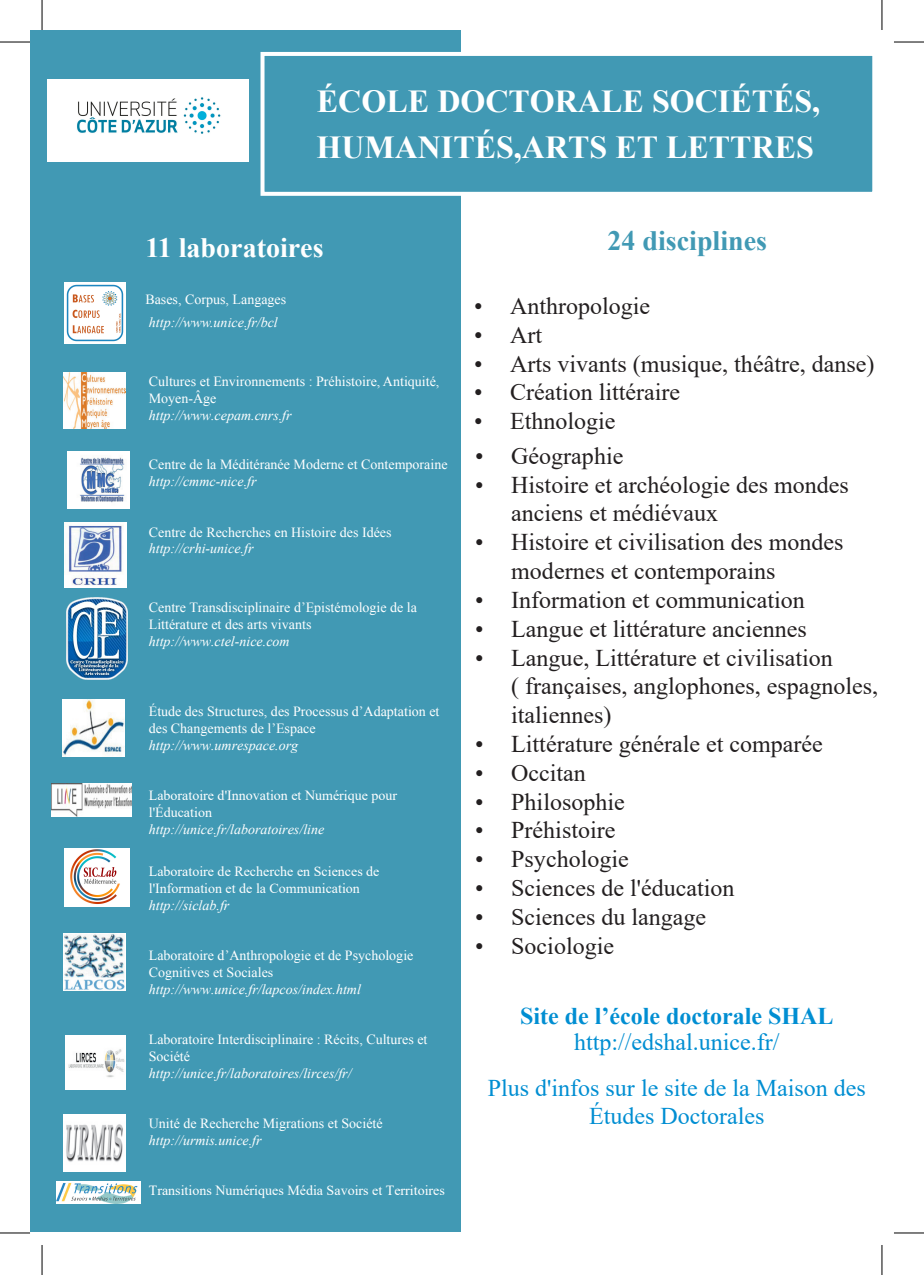
<style>
.page{position:relative;width:924px;height:1275px;background:#fff}
.page>*{position:absolute;margin:0;border:0;box-sizing:border-box;transform-origin:0 0}
.t1{font:700 32px/45.6px "Times New Roman";color:#fff}
.t2{font:700 28px "Times New Roman";color:#fff}
.t3{font:700 28px "Times New Roman";color:#4199b4}
.t4{font:24px/28.8px "Times New Roman";color:#231f20}
.t5{font:24px/45.4px "Times New Roman";color:#008ed2;text-align:center}
.t6{font:700 24px "Times New Roman";color:#008ed2}
.t7{font:14px/16.8px "Times New Roman";color:#fff}
.t8{font:italic 14px "Times New Roman";color:#fff}
</style>
<div class="page">
<div style="left:31px;top:31px;width:430px;height:1200px;background:#4199b4"></div>
<div style="left:262px;top:54px;width:611px;height:140px;background:#4199b4"></div>
<div style="left:260px;top:52px;width:615px;height:144px;border:4px solid #fff"></div>
<img style="left:63px;top:372px;width:63px;height:57px">
<img style="left:63px;top:934px;width:63px;height:56px">
<img style="left:64px;top:522px;width:62px;height:65px">
<img style="left:67px;top:452px;width:62px;height:56px">
<img style="left:65px;top:1035px;width:61px;height:54px">
<img style="left:62px;top:699px;width:63px;height:57px">
<img style="left:63px;top:1114px;width:63px;height:57px">
<hr style="left:0;top:42px;width:30px;height:1px;background:#000">
<hr style="left:893px;top:42px;width:30px;height:1px;background:#000">
<hr style="left:0;top:1232px;width:30px;height:1px;background:#000">
<hr style="left:893px;top:1232px;width:30px;height:1px;background:#000">
<hr style="left:42px;top:0;width:1px;height:30px;background:#000">
<hr style="left:42px;top:1245px;width:1px;height:30px;background:#000">
<hr style="left:881px;top:0;width:1px;height:30px;background:#000">
<hr style="left:881px;top:1245px;width:1px;height:30px;background:#000">
<img style="left:48px;top:79px;width:200px;height:83px">
<img style="left:52px;top:783px;width:80px;height:34px">
<img style="left:64px;top:282px;width:62px;height:61px">
<img style="left:65px;top:848px;width:65px;height:58px">
<img style="left:66px;top:597px;width:62px;height:82px">
<img style="left:57px;top:1181px;width:84px;height:22px">
<h1 class="t1" style="left:316px;top:78px;width:505px">ÉCOLE dOCTORALE SOCIÉTÉS,<br>HUMANITÉS,ARTS ET LETTRES</h1>
<h2 class="t2" style="left:145px;top:228px;width:180px">11 laboratoires</h2>
<p class="t7" style="left:145px;top:291px;width:142px">Bases, Corpus, Langages</p>
<p class="t8" style="left:149px;top:313px;width:130px">http://www.unice.fr/bcl</p>
<p class="t7" style="left:149px;top:373px;width:292px">Cultures et Environnements : Préhistoire, Antiquité,<br>Moyen-Âge</p>
<p class="t8" style="left:149px;top:405px;width:144px">http://www.cepam.cnrs.fr</p>
<p class="t7" style="left:149px;top:456px;width:300px">Centre de la Méditéranée Moderne et Contemporaine</p>
<p class="t8" style="left:149px;top:472px;width:109px">http://cmmc-nice.fr</p>
<p class="t7" style="left:149px;top:523px;width:244px">Centre de Recherches en Histoire des Idées</p>
<p class="t8" style="left:149px;top:539px;width:106px">http://crhi-unice.fr</p>
<p class="t7" style="left:149px;top:598px;width:270px">Centre Transdisciplinaire d’Epistémologie de la<br>Littérature et des arts vivants</p>
<p class="t8" style="left:149px;top:631px;width:142px">http://www.ctel-nice.com</p>
<p class="t7" style="left:149px;top:702px;width:292px">Étude des Structures, des Processus d’Adaptation et des Changements de l’Espace</p>
<p class="t8" style="left:149px;top:735px;width:151px">http://www.umrespace.org</p>
<p class="t7" style="left:149px;top:786px;width:250px">Laboratoire d'Innovation et Numérique pour l'Éducation</p>
<p class="t8" style="left:149px;top:819px;width:177px">http://unice.fr/laboratoires/line</p>
<p class="t7" style="left:149px;top:862px;width:232px">Laboratoire de Recherche en Sciences de l'Information et de la Communication</p>
<p class="t8" style="left:149px;top:895px;width:82px">http://siclab.fr</p>
<p class="t7" style="left:149px;top:946px;width:266px">Laboratoire d’Anthropologie et de Psychologie<br>Cognitives et Sociales</p>
<p class="t8" style="left:149px;top:979px;width:213px">http://www.unice.fr/lapcos/index.html</p>
<p class="t7" style="left:149px;top:1030px;width:280px">Laboratoire Interdisciplinaire : Récits, Cultures et<br>Société</p>
<p class="t8" style="left:149px;top:1063px;width:204px">http://unice.fr/laboratoires/lirces/fr/</p>
<p class="t7" style="left:149px;top:1114px;width:235px">Unité de Recherche Migrations et Société</p>
<p class="t8" style="left:149px;top:1130px;width:114px">http://urmis.unice.fr</p>
<p class="t7" style="left:149px;top:1181px;width:297px">Transitions Numériques Média Savoirs et Territoires</p>
<h2 class="t3" style="left:607px;top:221px;width:161px">24 disciplines</h2>
<h3 class="t4" style="left:474px;top:291px;width:177px">• Anthropologie</h3>
<h3 class="t4" style="left:474px;top:320px;width:69px">• Art</h3>
<h3 class="t4" style="left:474px;top:349px;width:401px">• Arts vivants (musique, théâtre, danse)</h3>
<h3 class="t4" style="left:474px;top:377px;width:207px">• Création littéraire</h3>
<h3 class="t4" style="left:474px;top:406px;width:143px">• Ethnologie</h3>
<h3 class="t4" style="left:475px;top:441px;width:149px">• Géographie</h3>
<h3 class="t4" style="left:511px;top:470px;width:339px;text-indent:-36px">• Histoire et archéologie des mondes anciens et médiévaux</h3>
<h3 class="t4" style="left:511px;top:527px;width:333px;text-indent:-36px">• Histoire et civilisation des mondes modernes et contemporains</h3>
<h3 class="t4" style="left:475px;top:585px;width:331px">• Information et communication</h3>
<h3 class="t4" style="left:475px;top:614px;width:333px">• Langue et littérature anciennes</h3>
<h3 class="t4" style="left:511px;top:643px;width:368px;text-indent:-36px">• Langue, Littérature et civilisation<br>( françaises, anglophones, espagnoles, italiennes)</h3>
<h3 class="t4" style="left:475px;top:729px;width:349px">• Littérature générale et comparée</h3>
<h3 class="t4" style="left:475px;top:758px;width:112px">• Occitan</h3>
<h3 class="t4" style="left:475px;top:787px;width:151px">• Philosophie</h3>
<h3 class="t4" style="left:475px;top:815px;width:141px">• Préhistoire</h3>
<h3 class="t4" style="left:475px;top:844px;width:155px">• Psychologie</h3>
<h3 class="t4" style="left:475px;top:873px;width:260px">• Sciences de l'éducation</h3>
<h3 class="t4" style="left:475px;top:902px;width:232px">• Sciences du langage</h3>
<h3 class="t4" style="left:475px;top:931px;width:140px">• Sociologie</h3>
<h3 class="t6" style="left:520px;top:999px;width:315px">Site de l’école doctorale SHAL</h3>
<h3 class="t5" style="left:487px;top:1018px;width:379px">http://edshal.unice.fr/<br>Plus d'infos sur le site de la Maison des</h3>
<h3 class="t5" style="left:589px;top:1092px;width:177px">Études Doctorales</h3>
</div>
